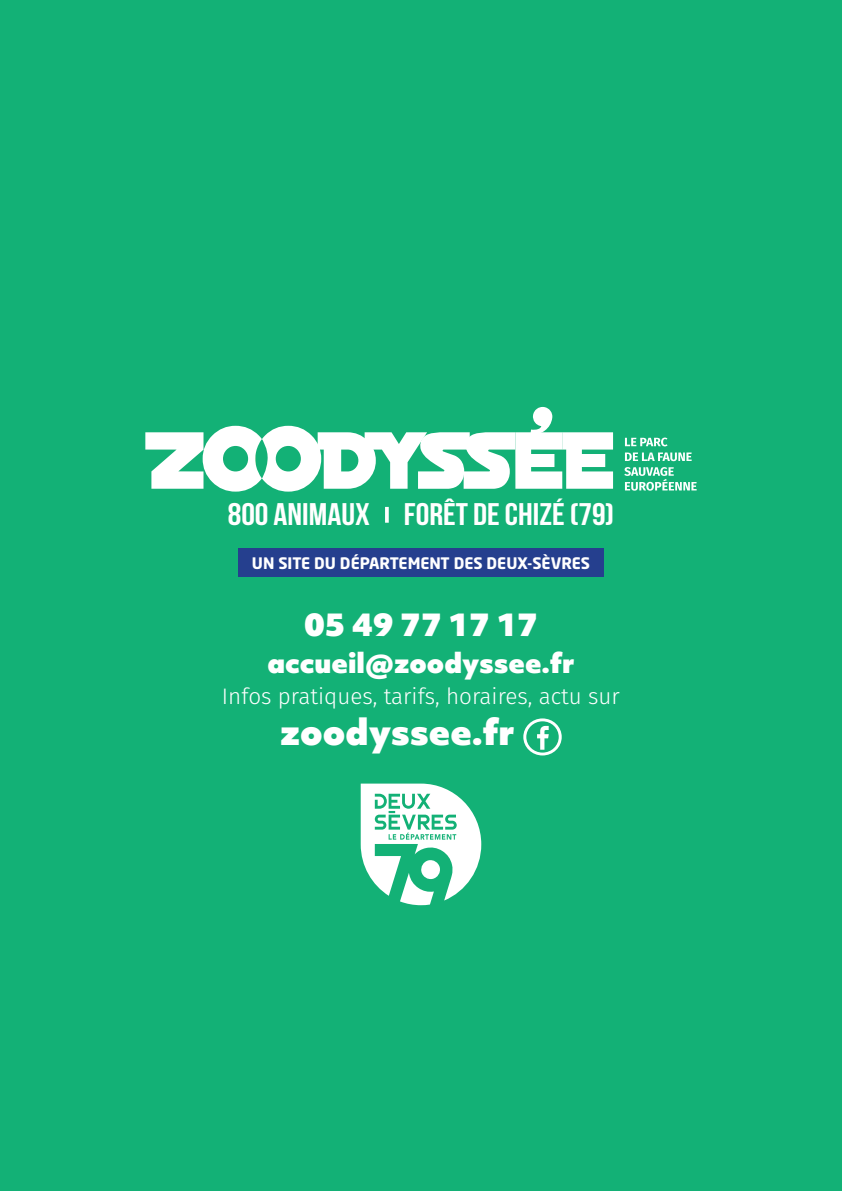
<style>
.page{position:relative;width:842px;height:1191px;background:#13b176}
.page>*{position:absolute;margin:0;border:0;box-sizing:border-box;transform-origin:0 0}
.t1{font:900 34px "Objektiv Mk 2";color:#fff;scale:1.04 1}
.t2{font:31.2px "Bebas Neue";color:#fff;scale:1.1 1}
.t3{font:900 30px "Objektiv Mk 2";color:#fff;scale:1.04 1}
.t4{font:900 26.2px "Objektiv Mk 2";color:#fff;scale:1.04 1}
.t5{font:300 22.4px "Fira Sans";color:#fff}
.t6{font:700 15.6px "Neo Sans Std";color:#fff}
</style>
<div class="page">
<svg style="left:523px;top:718px;width:39px;height:37px"></svg>
<svg style="left:385px;top:507px;width:4px;height:16px"></svg>
<svg style="left:145px;top:407px;width:468px;height:84px"></svg>
<svg style="left:624px;top:467px;width:73px;height:24px"></svg>
<svg style="left:625px;top:452px;width:67px;height:9px"></svg>
<svg style="left:625px;top:437px;width:42px;height:9px"></svg>
<svg style="left:361px;top:783px;width:120px;height:122px"></svg>
<div style="left:238px;top:548px;width:366px;height:29px;background:#253f8e"></div>
<h2 class="t2" style="left:228px;top:496px;width:353px">800 ANIMAUX FORÊT DE CHIZÉ (79)</h2>
<p class="t6" style="left:252px;top:553px;width:340px">UN SITE DU DÉPARTEMENT DES DEUX-SÈVRES</p>
<h3 class="t3" style="left:304px;top:603px;width:226px">05 49 77 17 17</h3>
<p class="t4" style="left:267px;top:643px;width:297px">accueil@zoodyssee.fr</p>
<p class="t5" style="left:222px;top:681px;width:399px">Infos pratiques, tarifs, horaires, actu sur</p>
<h1 class="t1" style="left:280px;top:707px;width:227px">zoodyssee.fr</h1>
</div>
